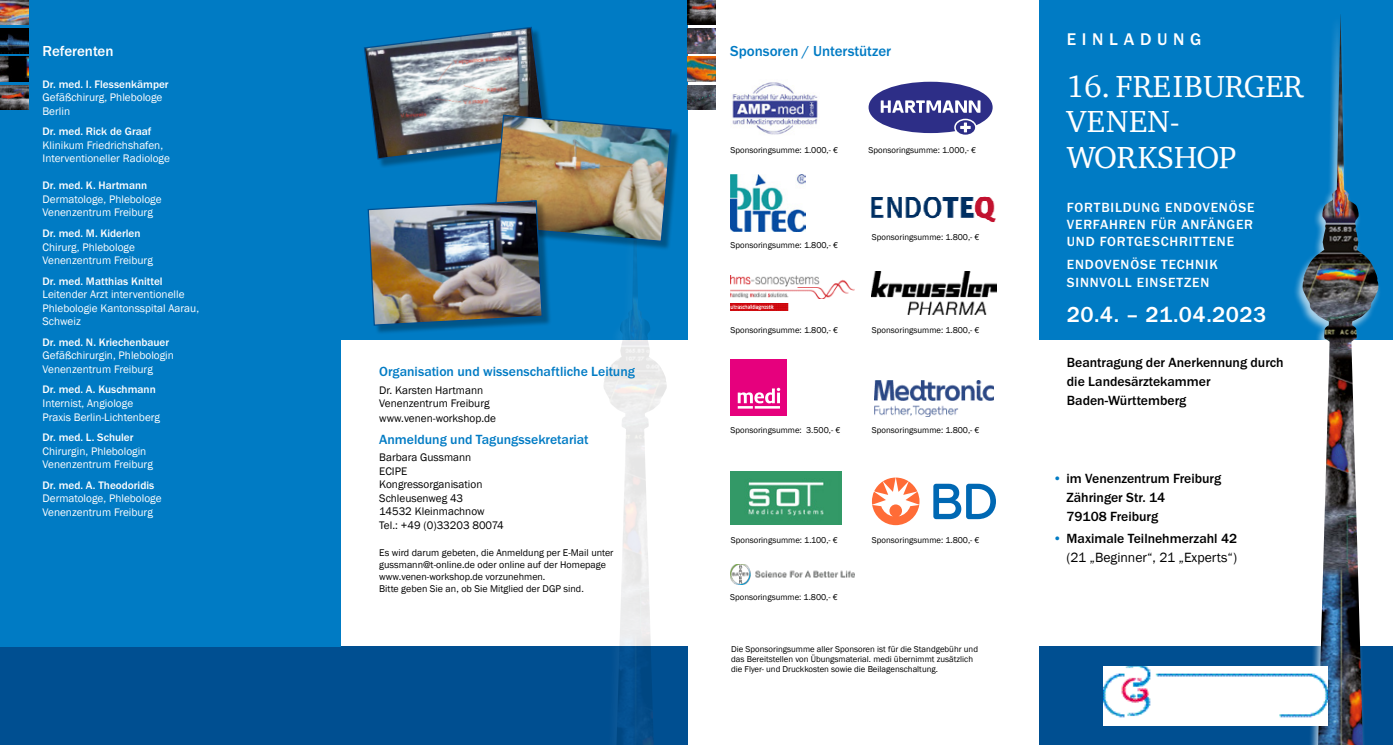
<style>
.page{position:relative;width:1393px;height:745px;background:#fff}
.page>*{position:absolute;margin:0;border:0;box-sizing:border-box;transform-origin:0 0}
.t1{font:31.25px/35.5px "Charter";color:#fff}
.t2{font:500 22.5px "Franklin Gothic URW";letter-spacing:.02em;color:#fff}
.t3{font:500 17.5px "Franklin Gothic URW";letter-spacing:.32em;color:#fff}
.t4{font:500 15px "Franklin Gothic URW";color:#007bc4}
.t5{font:500 15px "Franklin Gothic URW";letter-spacing:-.005em;color:#fff}
.t6{font:500 13.75px/18.8px "Franklin Gothic URW";color:#000}
.t7{font:500 13.75px/16.5px "Franklin Gothic URW";letter-spacing:.06em;color:#fff;text-align:justify}
.t8{font:500 13.75px "Franklin Gothic URW";color:#007bc4}
.t9{font:13.75px "Franklin Gothic";color:#000}
.t10{font:11.25px/13.5px "Franklin Gothic";color:#fff}
.t11{font:500 11.25px "Franklin Gothic URW";color:#fff}
.t12{font:11.25px/13.5px "Franklin Gothic";color:#000}
.t13{font:10px/12px "Franklin Gothic";color:#000}
.t14{font:8.75px/10px "Franklin Gothic";color:#000}
.s1{font-family:"Franklin Gothic URW Boo"}
.s2{color:#007bc4}
</style>
<div class="page">
<div style="left:0;top:0;width:1393px;height:339px;background:#007bc4"></div>
<div style="left:0;top:645px;width:1393px;height:99px;background:#004f91"></div>
<div style="left:0;top:0;width:340px;height:645px;background:#007bc4"></div>
<div style="left:687px;top:0;width:351px;height:744px;background:#fff"></div>
<img style="left:687px;top:85px;width:29px;height:25px">
<img style="left:687px;top:57px;width:29px;height:24px">
<img style="left:687px;top:0;width:29px;height:25px">
<img style="left:687px;top:28px;width:29px;height:25px">
<div style="left:1292px;top:15px;width:89px;height:729px;background:#fff;opacity:.66"></div>
<img style="left:1302px;top:14px;width:77px;height:730px">
<img style="left:732px;top:82px;width:86px;height:53px">
<div style="left:593px;top:175px;width:77px;height:569px;background:#fff;opacity:.55"></div>
<img style="left:603px;top:326px;width:64px;height:418px">
<img style="left:1104px;top:666px;width:223px;height:58px">
<img style="left:0;top:85px;width:28px;height:25px">
<img style="left:0;top:57px;width:28px;height:24px">
<img style="left:0;top:0;width:28px;height:25px">
<img style="left:0;top:28px;width:28px;height:25px">
<div style="left:495px;top:116px;width:185px;height:134px;background:#000;opacity:.3"></div>
<div style="left:369px;top:201px;width:182px;height:133px;background:#000;opacity:.3"></div>
<img style="left:364px;top:27px;width:308px;height:299px">
<div style="left:955px;top:120px;width:20px;height:14px;background:#2d2e87;border-radius:50%"></div>
<svg style="left:868px;top:82px;width:124px;height:51px"></svg>
<img style="left:871px;top:196px;width:125px;height:27px">
<img style="left:872px;top:271px;width:124px;height:43px">
<img style="left:874px;top:380px;width:119px;height:36px">
<img style="left:730px;top:564px;width:124px;height:20px">
<img style="left:730px;top:174px;width:75px;height:57px">
<div style="left:730px;top:359px;width:57px;height:57px;background:#e6007d"></div>
<svg style="left:738px;top:387px;width:42px;height:21px"></svg>
<img style="left:730px;top:275px;width:124px;height:35px">
<img style="left:730px;top:471px;width:112px;height:53px">
<svg style="left:933px;top:483px;width:63px;height:36px"></svg>
<svg style="left:872px;top:477px;width:47px;height:48px"></svg>
<h3 class="t5" style="left:43px;top:42px;width:73px">Referenten</h3>
<p class="t11" style="left:43px;top:77px;width:128px">Dr. med. I. Flessenkämper</p>
<p class="t10" style="left:43px;top:91px;width:121px">Gefäßchirurg, Phlebologe<br>Berlin</p>
<p class="t11" style="left:43px;top:124px;width:110px">Dr. med. Rick de Graaf</p>
<p class="t10" style="left:43px;top:138px;width:129px">Klinikum Friedrichshafen,<br>Interventioneller Radiologe</p>
<p class="t11" style="left:43px;top:178px;width:106px">Dr. med. K. Hartmann</p>
<p class="t10" style="left:43px;top:192px;width:121px">Dermatologe, Phlebologe<br>Venenzentrum Freiburg</p>
<p class="t11" style="left:43px;top:226px;width:99px">Dr. med. M. Kiderlen</p>
<p class="t10" style="left:43px;top:240px;width:112px">Chirurg, Phlebologe<br>Venenzentrum Freiburg</p>
<p class="t11" style="left:43px;top:274px;width:122px">Dr. med. Matthias Knittel</p>
<p class="t10" style="left:43px;top:288px;width:158px">Leitender Arzt interventionelle<br>Phlebologie Kantonsspital Aarau,<br>Schweiz</p>
<p class="t11" style="left:43px;top:335px;width:128px">Dr. med. N. Kriechenbauer</p>
<p class="t10" style="left:43px;top:349px;width:133px">Gefäßchirurgin, Phlebologin<br>Venenzentrum Freiburg</p>
<p class="t11" style="left:43px;top:382px;width:115px">Dr. med. A. Kuschmann</p>
<p class="t10" style="left:43px;top:396px;width:119px">Internist, Angiologe<br>Praxis Berlin-Lichtenberg</p>
<p class="t11" style="left:43px;top:430px;width:93px">Dr. med. L. Schuler</p>
<p class="t10" style="left:43px;top:444px;width:112px">Chirurgin, Phlebologin<br>Venenzentrum Freiburg</p>
<p class="t11" style="left:43px;top:477px;width:113px">Dr. med. A. Theodoridis</p>
<p class="t10" style="left:43px;top:491px;width:121px">Dermatologe, Phlebologe<br>Venenzentrum Freiburg</p>
<h3 class="t8" style="left:379px;top:363px;width:257px">Organisation und wissenschaftliche Leitung</h3>
<p class="t12" style="left:379px;top:383px;width:112px">Dr. Karsten Hartmann<br>Venenzentrum Freiburg</p>
<p class="t12" style="left:379px;top:411px;width:118px">www.venen-workshop.de</p>
<h3 class="t8" style="left:379px;top:431px;width:211px">Anmeldung und Tagungssekretariat</h3>
<p class="t12" style="left:379px;top:450px;width:126px">Barbara Gussmann<br>ECIPE<br>Kongressorganisation<br>Schleusenweg 43<br>14532 Kleinmachnow<br>Tel.: +49 (0)33203 80074</p>
<p class="t13" style="left:379px;top:546px;width:236px">Es wird darum gebeten, die Anmeldung per E-Mail unter gussmann@t-online.de oder online auf der Homepage www.venen-workshop.de vorzunehmen.<br>Bitte geben Sie an, ob Sie Mitglied der DGP sind.</p>
<h3 class="t4" style="left:730px;top:42px;width:162px">Sponsoren / Unterstützer</h3>
<p class="t14" style="left:730px;top:145px;width:109px">Sponsoringsumme: 1.000,- <span class="s1">€</span></p>
<p class="t14" style="left:868px;top:145px;width:109px">Sponsoringsumme: 1.000,- <span class="s1">€</span></p>
<p class="t14" style="left:730px;top:240px;width:109px">Sponsoringsumme: 1.800,- <span class="s1">€</span></p>
<p class="t14" style="left:730px;top:325px;width:109px">Sponsoringsumme: 1.800,- <span class="s1">€</span></p>
<p class="t14" style="left:872px;top:232px;width:109px">Sponsoringsumme: 1.800,- <span class="s1">€</span></p>
<p class="t14" style="left:872px;top:325px;width:109px">Sponsoringsumme: 1.800,- <span class="s1">€</span></p>
<p class="t14" style="left:730px;top:425px;width:112px">Sponsoringsumme: 3.500,- <span class="s1">€</span></p>
<p class="t14" style="left:872px;top:425px;width:109px">Sponsoringsumme: 1.800,- <span class="s1">€</span></p>
<p class="t14" style="left:731px;top:535px;width:109px">Sponsoringsumme: 1.100,- <span class="s1">€</span></p>
<p class="t14" style="left:872px;top:535px;width:109px">Sponsoringsumme: 1.800,- <span class="s1">€</span></p>
<p class="t14" style="left:730px;top:591px;width:109px">Sponsoringsumme: 1.800,- <span class="s1">€</span></p>
<p class="t14" style="left:731px;top:644px;width:248px">Die Sponsoringsumme aller Sponsoren ist für die Standgebühr und das Bereitstellen von Übungsmaterial. medi übernimmt zusätzlich die Flyer- und Druckkosten sowie die Beilagenschaltung.</p>
<h3 class="t3" style="left:1067px;top:29px;width:136px">EINLADUNG</h3>
<h1 class="t1" style="left:1067px;top:68px;width:238px">16. FREIBURGER<br>VENEN-<br>WORKSHOP</h1>
<h3 class="t7" style="left:1067px;top:199px;width:189px">FORTBILDUNG ENDOVENÖSE VERFAHREN FÜR ANFÄNGER UND FORTGESCHRITTENE</h3>
<h3 class="t7" style="left:1067px;top:255px;width:152px;line-height:18px">ENDOVENÖSE TECHNIK<br>SINNVOLL EINSETZEN</h3>
<h2 class="t2" style="left:1067px;top:300px;width:201px">20.4. – 21.04.2023</h2>
<h3 class="t6" style="left:1067px;top:353px;width:218px">Beantragung der Anerkennung durch die Landesärztekammer<br>Baden-Württemberg</h3>
<h3 class="t6" style="left:1066px;top:469px;width:156px;text-indent:-14px"><span class="s2">•</span> im Venenzentrum Freiburg<br>Zähringer Str. 14<br>79108 Freiburg</h3>
<h3 class="t6" style="left:1052px;top:528px;width:186px"><span class="s2">•</span> Maximale Teilnehmerzahl 42</h3>
<h3 class="t9" style="left:1066px;top:548px;width:172px">(21 „Beginner“, 21 „Experts“)</h3>
</div>
